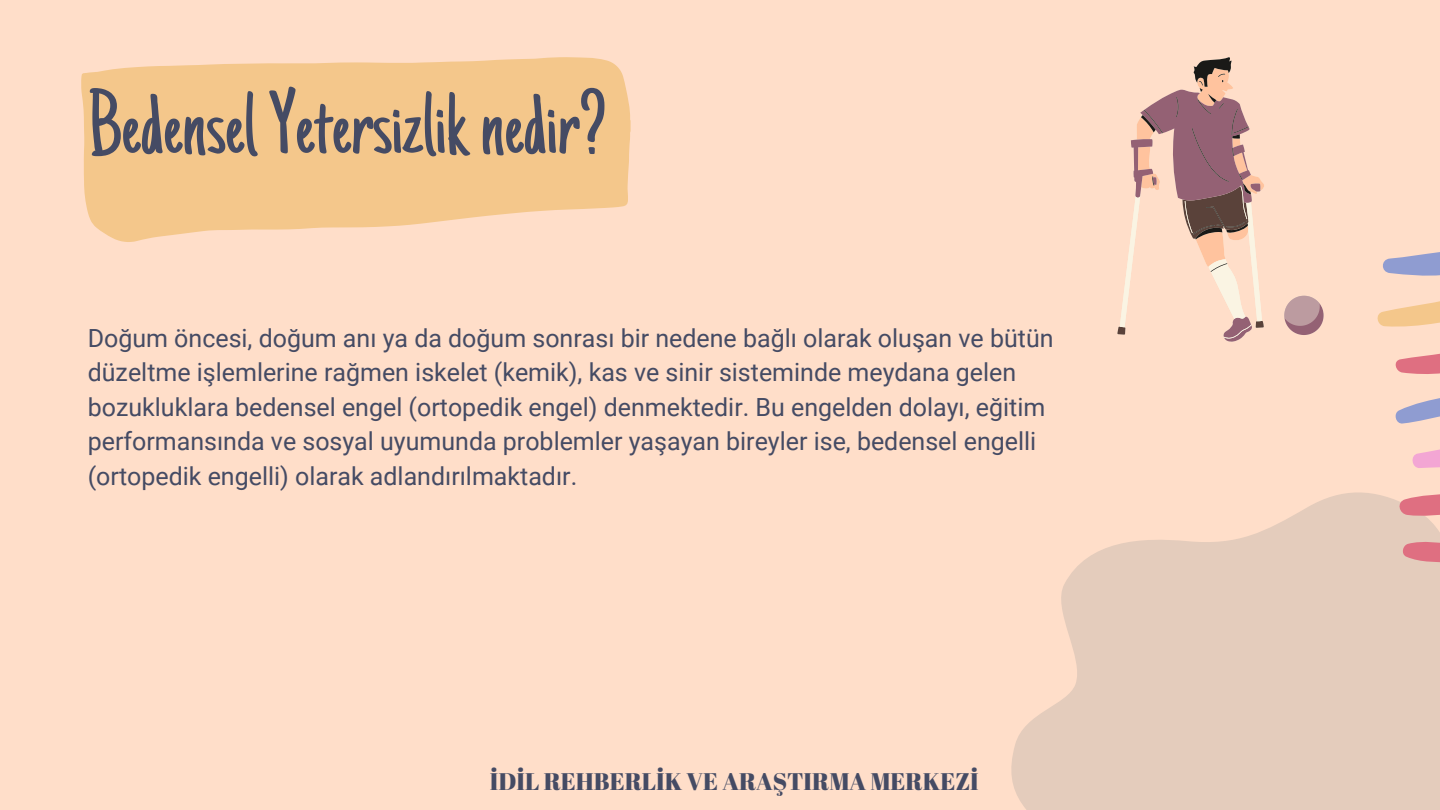
<style>
.page{position:relative;width:1440px;height:810px;background:#ffdec9}
.page>*{position:absolute;margin:0;border:0;box-sizing:border-box;transform-origin:0 0}
.t1{font:90px "Just Another Hand";color:#454b64}
.t2{font:25px/34.5px "Roboto";color:#454b64}
.t3{font:24px "Abril Fatface";color:#454b64}
</style>
<div class="page">
<svg style="left:1011px;top:492px;width:429px;height:318px;fill:#e4ccbc"></svg>
<svg style="left:1383px;top:252px;width:57px;height:24px"></svg>
<svg style="left:1377px;top:301px;width:63px;height:26px"></svg>
<svg style="left:1395px;top:353px;width:45px;height:21px"></svg>
<svg style="left:1395px;top:398px;width:45px;height:26px"></svg>
<svg style="left:1412px;top:449px;width:28px;height:19px"></svg>
<svg style="left:1396px;top:492px;width:44px;height:25px"></svg>
<svg style="left:1401px;top:540px;width:39px;height:26px"></svg>
<svg style="left:81px;top:57px;width:550px;height:185px;fill:#f4c78b"></svg>
<svg style="left:1224px;top:295px;width:100px;height:47px"></svg>
<svg style="left:1284px;top:296px;width:36px;height:30px"></svg>
<svg style="left:1117px;top:57px;width:147px;height:281px"></svg>
<p class="t1" style="left:88px;top:90px;width:521px">Bedensel Yetersizlik nedir?</p>
<p class="t2" style="left:88px;top:321px;width:967px">Doğum öncesi, doğum anı ya da doğum sonrası bir nedene bağlı olarak oluşan ve bütün düzeltme işlemlerine rağmen iskelet (kemik), kas ve sinir sisteminde meydana gelen bozukluklara bedensel engel (ortopedik engel) denmektedir. Bu engelden dolayı, eğitim performansında ve sosyal uyumunda problemler yaşayan bireyler ise, bedensel engelli (ortopedik engelli) olarak adlandırılmaktadır.</p>
<p class="t3" style="left:490px;top:764px;width:490px">İDİL REHBERLİK VE ARAŞTIRMA MERKEZİ</p>
</div>
